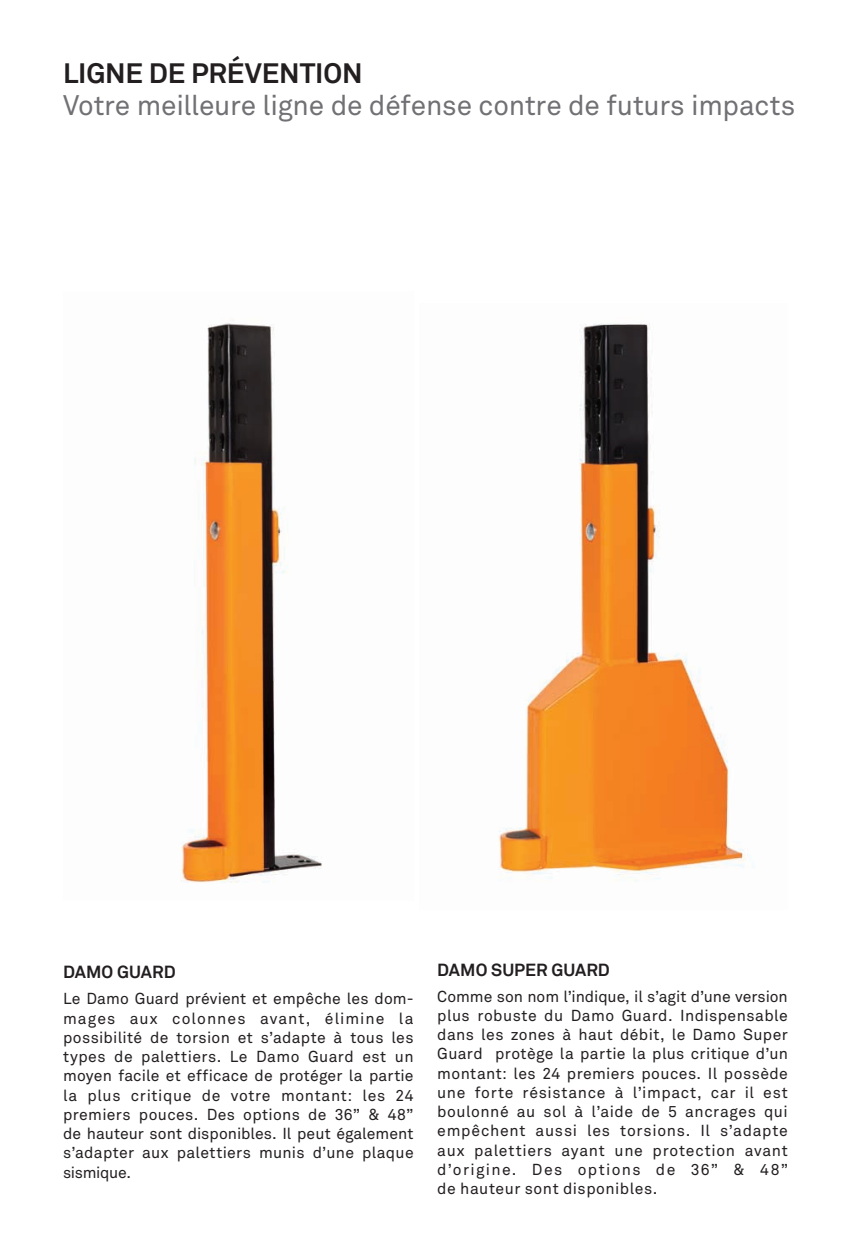
<style>
.page{position:relative;width:851px;height:1260px;background:#fff}
.page>*{position:absolute;margin:0;border:0;box-sizing:border-box;transform-origin:0 0}
.t1{font:28px "Akkurat";letter-spacing:-.01em;color:#717074}
.t2{font:700 28px "Akkurat";letter-spacing:-.005em;color:#231f20}
.t3{font:700 17.5px "Akkurat";letter-spacing:.005em;color:#231f20}
.Regular_Text_Boxes{font:15.75px/19.2px "Akkurat";letter-spacing:.025em;color:#231f20;text-align:justify}
</style>
<div class="page">
<img style="left:181px;top:318px;width:141px;height:565px">
<img style="left:499px;top:323px;width:255px;height:558px">
<p class="t2" style="left:63px;top:56px;width:301px">LIGNE DE PRÉVENTION</p>
<p class="t1" style="left:63px;top:89px;width:733px">Votre meilleure ligne de défense contre de futurs impacts</p>
<p class="t3" style="left:63px;top:961px;width:114px">DAMO GUARD</p>
<p class="Regular_Text_Boxes" style="left:63px;top:990px;width:352px">Le Damo Guard prévient et empêche les dom&shy;mages aux colonnes avant, élimine la possibilité de torsion et s’adapte à tous les types de palettiers. Le Damo Guard est un moyen facile et efficace de protéger la partie la plus critique de votre montant: les 24 premiers pouces. Des options de 36” &amp; 48” de hauteur sont disponibles. Il peut également s’adapter aux palettiers munis d’une plaque sismique.</p>
<p class="t3" style="left:437px;top:958px;width:174px">DAMO SUPER GUARD</p>
<p class="Regular_Text_Boxes" style="left:437px;top:987px;width:352px">Comme son nom l’indique, il s’agit d’une version plus robuste du Damo Guard. Indispensable dans les zones à haut débit, le Damo Super Guard protège la partie la plus critique d’un montant: les 24 premiers pouces. Il possède une forte résistance à l’impact, car il est boulonné au sol à l’aide de 5 ancrages qui empêchent aussi les torsions. Il s’adapte aux palettiers ayant une protection avant d’origine. Des options de 36” &amp; 48” de hauteur sont disponibles.</p>
</div>
